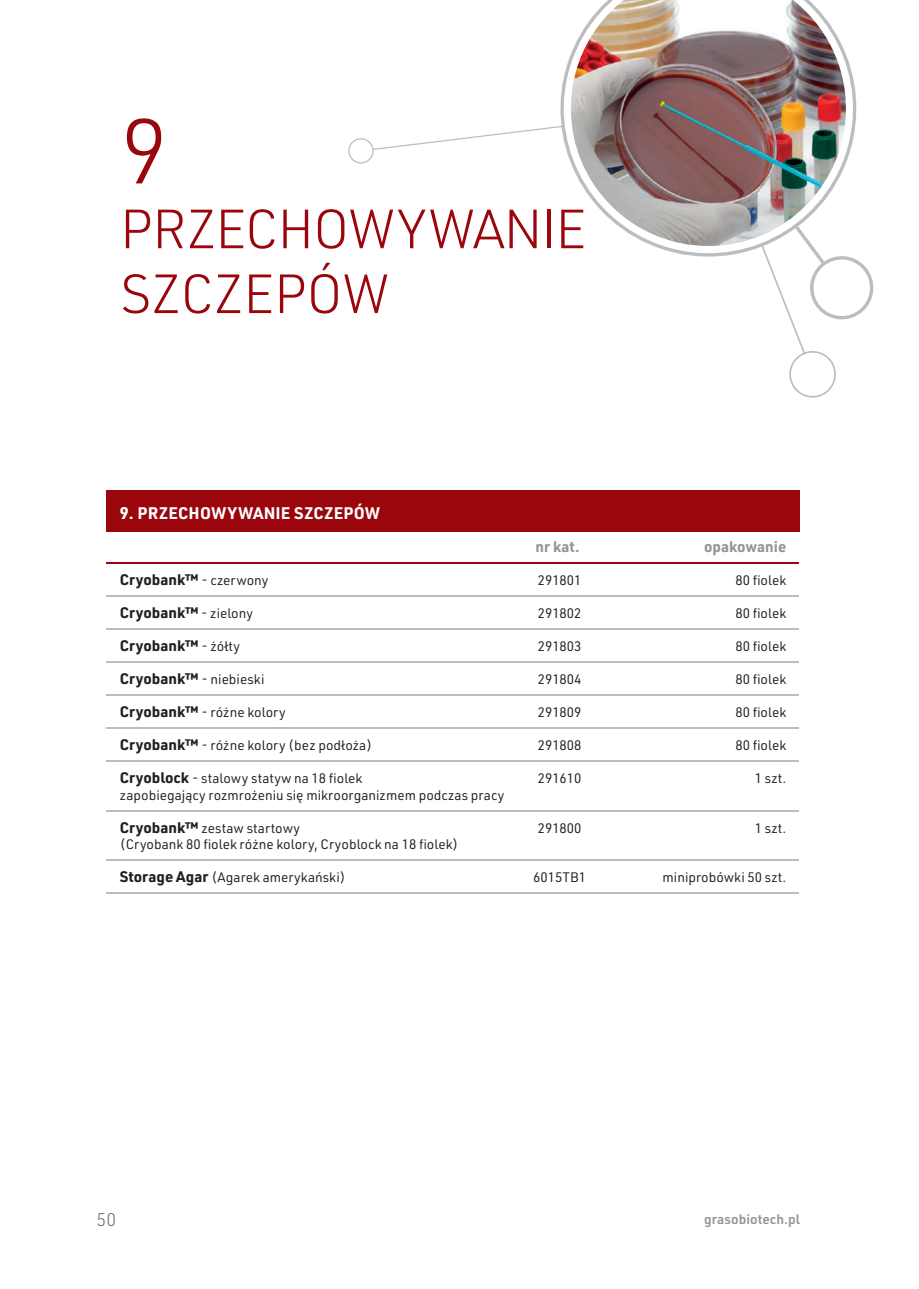
<style>
.page{position:relative;width:919px;height:1289px;background:#fff}
.page>*{position:absolute;margin:0;border:0;box-sizing:border-box;transform-origin:0 0}
.t1{font:300 90px "URWDIN";color:#9a060b}
.t2{font:300 54px/64.8px "URWDIN";letter-spacing:-.01em;color:#9a060b}
.t3{font:300 18px "URWDIN";color:#6c6d70}
.t4{font:700 16.5px "URWDIN";letter-spacing:.01em;color:#fff}
.t5{font:700 15px "URWDIN";color:#231f20}
.t6{font:700 15px "URWDIN";color:#939598}
.t7{font:13.5px "URWDIN";color:#231f20}
.t8{font:600 13.5px "URWDIN";color:#939598}
.s1{font-weight:400;font-size:13.5px}
.s2{font-weight:700;font-size:15px}
</style>
<div class="page">
<svg style="left:348px;top:128px;width:526px;height:270px"></svg>
<svg style="left:544px;top:53px;width:330px;height:224px"></svg>
<hr style="left:106px;top:595px;width:692px;height:2px;background:#bcbdc0">
<hr style="left:106px;top:628px;width:692px;height:2px;background:#bcbdc0">
<hr style="left:106px;top:661px;width:692px;height:2px;background:#bcbdc0">
<hr style="left:106px;top:694px;width:692px;height:2px;background:#bcbdc0">
<hr style="left:106px;top:727px;width:692px;height:2px;background:#bcbdc0">
<hr style="left:106px;top:760px;width:692px;height:2px;background:#bcbdc0">
<hr style="left:106px;top:810px;width:692px;height:1px;background:#bcbdc0">
<hr style="left:106px;top:859px;width:692px;height:2px;background:#bcbdc0">
<hr style="left:106px;top:892px;width:692px;height:2px;background:#bcbdc0">
<div style="left:106px;top:490px;width:693px;height:41px;background:#9a060b"></div>
<hr style="left:106px;top:562px;width:692px;height:1px;background:#9a060b">
<img style="left:571px;top:0;width:274px;height:246px">
<h1 class="t1" style="left:120px;top:93px;width:50px">9</h1>
<h2 class="t2" style="left:120px;top:195px;width:468px">PRZECHOWYWANIE<br>SZCZEPÓW</h2>
<p class="t4" style="left:120px;top:501px;width:262px">9. PRZECHOWYWANIE SZCZEPÓW</p>
<p class="t6" style="left:535px;top:536px;width:45px">nr kat.</p>
<p class="t6" style="left:704px;top:536px;width:84px">opakowanie</p>
<p class="t5" style="left:120px;top:569px;width:150px">Cryobank™ <span class="s1">- czerwony</span></p>
<p class="t7" style="left:537px;top:571px;width:45px">291801</p>
<p class="t7" style="left:735px;top:571px;width:52px">80 fiolek</p>
<p class="t5" style="left:120px;top:602px;width:135px">Cryobank™ <span class="s1">- zielony</span></p>
<p class="t7" style="left:537px;top:604px;width:45px">291802</p>
<p class="t7" style="left:735px;top:604px;width:52px">80 fiolek</p>
<p class="t5" style="left:120px;top:635px;width:122px">Cryobank™ <span class="s1">- żółty</span></p>
<p class="t7" style="left:537px;top:637px;width:45px">291803</p>
<p class="t7" style="left:735px;top:637px;width:52px">80 fiolek</p>
<p class="t7" style="left:120px;top:670px;width:146px"><span class="s2">Cryobank™</span> - niebieski</p>
<p class="t7" style="left:537px;top:670px;width:45px">291804</p>
<p class="t7" style="left:735px;top:670px;width:52px">80 fiolek</p>
<p class="t7" style="left:120px;top:703px;width:167px"><span class="s2">Cryobank™</span> - różne kolory</p>
<p class="t7" style="left:537px;top:703px;width:45px">291809</p>
<p class="t7" style="left:735px;top:703px;width:52px">80 fiolek</p>
<p class="t7" style="left:120px;top:736px;width:254px"><span class="s2">Cryobank™</span> - różne kolory (bez podłoża)</p>
<p class="t7" style="left:537px;top:736px;width:45px">291808</p>
<p class="t7" style="left:735px;top:736px;width:52px">80 fiolek</p>
<p class="t7" style="left:120px;top:769px;width:244px"><span class="s2">Cryoblock</span> - stalowy statyw na 18 fiolek</p>
<p class="t7" style="left:537px;top:769px;width:45px">291610</p>
<p class="t7" style="left:754px;top:769px;width:33px">1 szt.</p>
<p class="t7" style="left:120px;top:786px;width:386px">zapobiegający rozmrożeniu się mikroorganizmem podczas pracy</p>
<p class="t7" style="left:120px;top:819px;width:182px"><span class="s2">Cryobank™</span> zestaw startowy</p>
<p class="t7" style="left:537px;top:819px;width:45px">291800</p>
<p class="t7" style="left:754px;top:819px;width:33px">1 szt.</p>
<p class="t7" style="left:120px;top:835px;width:340px">(Cryobank 80 fiolek różne kolory, Cryoblock na 18 fiolek)</p>
<p class="t7" style="left:120px;top:868px;width:227px"><span class="s2">Storage Agar</span> (Agarek amerykański)</p>
<p class="t7" style="left:533px;top:868px;width:54px">6015TB1</p>
<p class="t7" style="left:662px;top:868px;width:125px">miniprobówki 50 szt.</p>
<h3 class="t3" style="left:97px;top:1207px;width:21px">50</h3>
<p class="t8" style="left:704px;top:1210px;width:97px">grasobiotech.pl</p>
</div>
